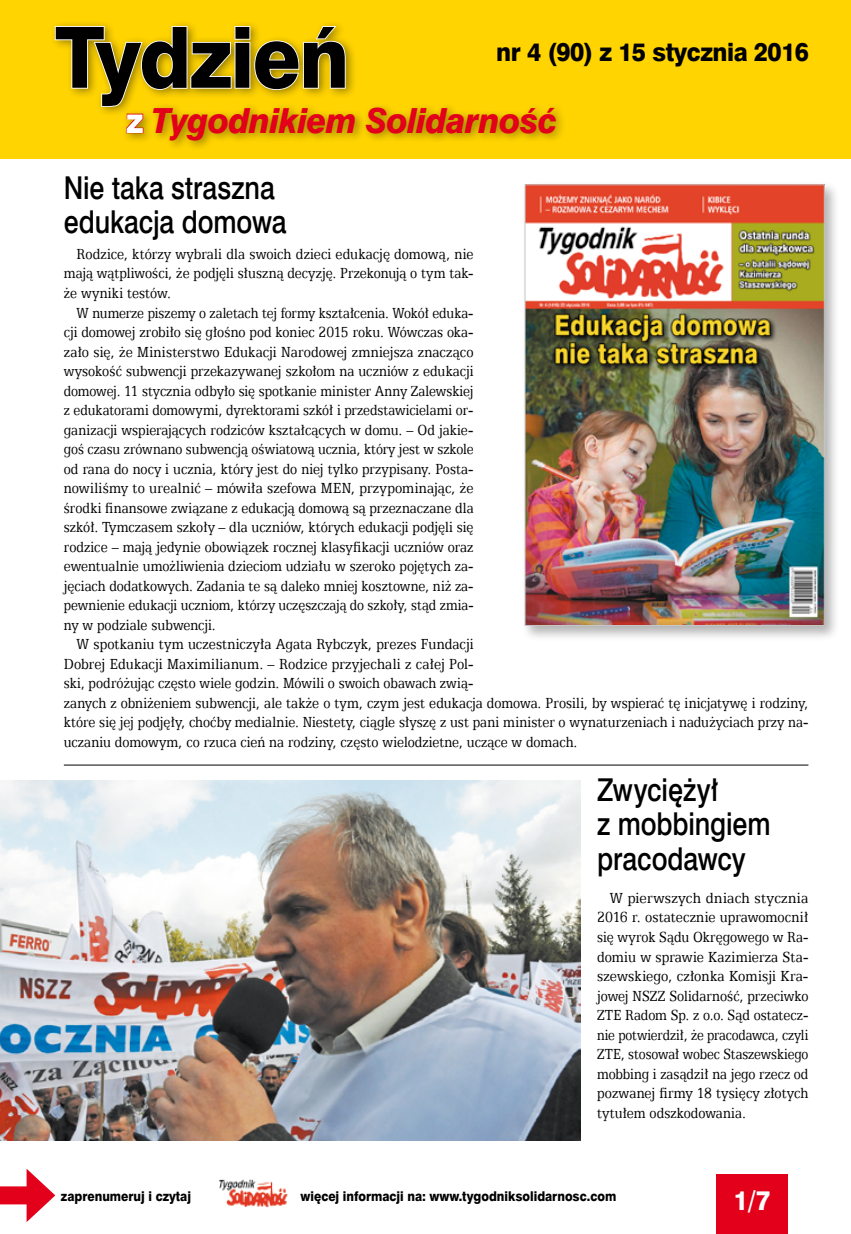
<style>
.page{position:relative;width:851px;height:1234px;background:#fff}
.page>*{position:absolute;margin:0;border:0;box-sizing:border-box;transform-origin:0 0}
.t1{font:84.45px "Swis 721 Hv EU";letter-spacing:-.02em;color:#000;scale:.95 1}
.t2{font:italic 34.65px "Swis 721 Hv EU";letter-spacing:-.02em;color:#e2001a;scale:.95 1}
.t3{font:31.5px/34.5px "Swis 721 Md EU";letter-spacing:-.005em;color:#000;scale:.85 1}
.t4{font:27px "Swis 721 Hv EU";color:#fff;scale:.9 1}
.t5{font:25.2px "Swis 721 Hv EU";letter-spacing:-.02em;color:#000;scale:.95 1}
.t6{font:16.5px/19.5px "Egyptian 505 EU";letter-spacing:.005em;color:#000;text-align:justify;scale:.84 1}
.t7{font:16.5px/19.5px "Egyptian 505 EU";letter-spacing:.005em;color:#000;text-align:justify;scale:.86 1}
.t8{font:16.5px/19.5px "Egyptian 505 EU";letter-spacing:.005em;color:#000;text-align:justify;scale:.89 1}
.t9{font:13.5px "Swis 721 Hv EU";color:#000;scale:.9 1}
.s1{font-style:normal;color:#fff}
</style>
<div class="page">
<img style="left:219px;top:1179px;width:69px;height:27px">
<div style="left:0;top:1186px;width:38px;height:18px;background:#e2001a"></div>
<svg style="left:27px;top:1169px;width:28px;height:52px"></svg>
<div style="left:0;top:0;width:850px;height:159px;background:#ffd400"></div>
<div style="left:50px;top:21px;width:517px;height:130px;background:#000;opacity:.4"></div>
<svg style="left:54px;top:24px;width:292px;height:110px"></svg>
<div style="left:716px;top:1174px;width:72px;height:59px;background:#e2001a"></div>
<div style="left:521px;top:181px;width:318px;height:460px;background:#000;opacity:.3"></div>
<img style="left:526px;top:186px;width:296px;height:437px">
<div style="left:524px;top:184px;width:300px;height:441px;border:1px solid #c6c7c8"></div>
<img style="left:0;top:780px;width:580px;height:360px">
<hr style="left:64px;top:764px;width:744px;height:1px;background:#000">
<h1 class="t1" style="left:55px;top:6px;width:311px">Tydzień</h1>
<h2 class="t2" style="left:126px;top:99px;width:456px"><span class="s1">z</span> Tygodnikiem Solidarność</h2>
<h3 class="t5" style="left:496px;top:36px;width:330px">nr 4 (90) z 15 stycznia 2016</h3>
<h3 class="t3" style="left:64px;top:172px;width:263px">Nie taka straszna edukacja domowa</h3>
<p class="t7" style="left:64px;top:244px;width:478px;text-indent:13px">Rodzice, którzy wybrali dla swoich dzieci edukację domową, nie mają wątpliwości, że podjęli słuszną decyzję. Przekonują o tym tak&shy;że wyniki testów.</p>
<p class="t6" style="left:64px;top:302px;width:489px;text-indent:13px">W numerze piszemy o zaletach tej formy kształcenia. Wokół eduka&shy;cji domowej zrobiło się głośno pod koniec 2015 roku. Wówczas oka&shy;zało się, że Ministerstwo Edukacji Narodowej zmniejsza znacząco wysokość subwencji przekazywanej szkołom na uczniów z edukacji domowej. 11 stycznia odbyło się spotkanie minister Anny Zalewskiej z edukatorami domowymi, dyrektorami szkół i przedstawicielami or&shy;ganizacji wspierających rodziców kształcących w domu. – Od jakie&shy;goś czasu zrównano subwencją oświatową ucznia, który jest w szkole od rana do nocy i ucznia, który jest do niej tylko przypisany. Posta&shy;nowiliśmy to urealnić – mówiła szefowa MEN, przypominając, że środki finansowe związane z edukacją domową są przeznaczane dla szkół. Tymczasem szkoły – dla uczniów, których edukacji podjęli się rodzice – mają jedynie obowiązek rocznej klasyfikacji uczniów oraz ewentualnie umożliwienia dzieciom udziału w szeroko pojętych za&shy;jęciach dodatkowych. Zadania te są daleko mniej kosztowne, niż za&shy;pewnienie edukacji uczniom, którzy uczęszczają do szkoły, stąd zmia&shy;ny w podziale subwencji.</p>
<p class="t7" style="left:64px;top:634px;width:867px;text-align:left;text-indent:13px">W spotkaniu tym uczestniczyła Agata Rybczyk, prezes Fundacji<br>Dobrej Edukacji Maximilianum. – Rodzice przyjechali z całej Pol-<br>ski, podróżując często wiele godzin. Mówili o swoich obawach zwią-<br>zanych z obniżeniem subwencji, ale także o tym, czym jest edukacja domowa. Prosili, by wspierać tę inicjatywę i rodziny, które się jej podjęły, choćby medialnie. Niestety, ciągle słyszę z ust pani minister o wynaturzeniach i nadużyciach przy na&shy;uczaniu domowym, co rzuca cień na rodziny, często wielodzietne, uczące w domach.</p>
<h3 class="t3" style="left:597px;top:774px;width:205px">Zwyciężył<br>z mobbingiem pracodawcy</h3>
<p class="t8" style="left:597px;top:887px;width:239px;text-indent:13px">W pierwszych dniach stycznia 2016 r. ostatecznie uprawomocnił się wyrok Sądu Okręgowego w Ra&shy;domiu w sprawie Kazimierza Sta&shy;szewskiego, członka Komisji Kra&shy;jowej NSZZ Solidarność, przeciwko ZTE Radom Sp. z o.o. Sąd ostatecz&shy;nie potwierdził, że pracodawca, czyli ZTE, stosował wobec Staszewskiego mobbing i zasądził na jego rzecz od pozwanej firmy 18 tysięcy złotych tytułem odszkodowania.</p>
<p class="t9" style="left:61px;top:1187px;width:146px">zaprenumeruj i czytaj</p>
<p class="t9" style="left:300px;top:1187px;width:352px">więcej informacji na: www.tygodniksolidarnosc.com</p>
<h3 class="t4" style="left:733px;top:1183px;width:42px">1/7</h3>
</div>
